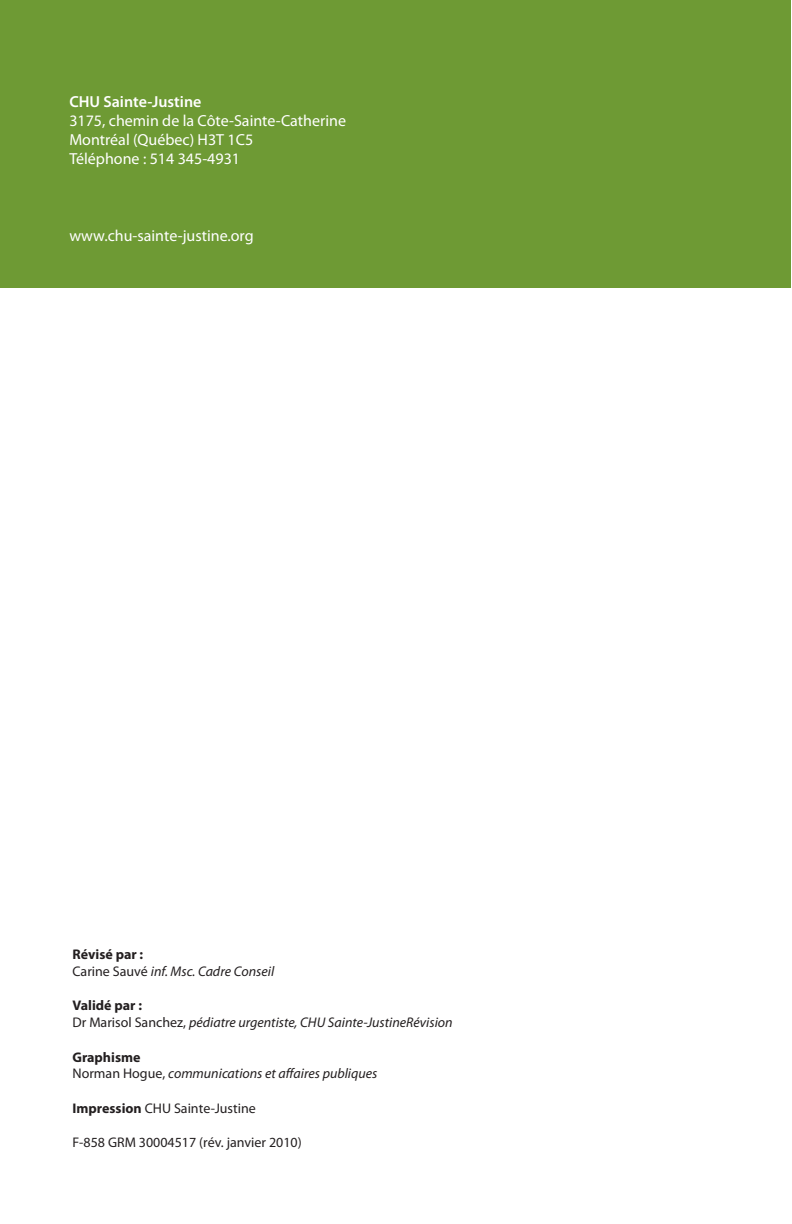
<style>
.page{position:relative;width:792px;height:1224px;background:#fff}
.page>*{position:absolute;margin:0;border:0;box-sizing:border-box;transform-origin:0 0}
.t1{font:16px/19.2px "Myriad Pro";color:#fff}
.t2{font:600 16px "Myriad Pro";color:#fff}
.t3{font:italic 14px/16.8px "Myriad Pro";color:#231f20}
.t4{font:14px "Myriad Pro";color:#231f20}
.s1{font-weight:700;font-style:normal}
.s2{font-style:normal}
.s3{font-weight:700}
</style>
<div class="page">
<div style="left:0;top:0;width:790px;height:288px;background:#6e9a34"></div>
<p class="t2" style="left:69px;top:95px;width:134px">CHU Sainte-Justine</p>
<p class="t1" style="left:69px;top:112px;width:278px">3175, chemin de la Côte-Sainte-Catherine<br>Montréal (Québec) H3T 1C5<br>Téléphone : 514 345-4931</p>
<p class="t1" style="left:69px;top:228px;width:186px">www.chu-sainte-justine.org</p>
<p class="t3" style="left:72px;top:947px;width:203px"><span class="s1">Révisé par :<br></span><span class="s2">Carine Sauvé</span> inf. Msc. Cadre Conseil</p>
<p class="t3" style="left:72px;top:999px;width:382px"><span class="s1">Validé par :<br></span><span class="s2">Dr Marisol Sanchez,</span> pédiatre urgentiste, CHU Sainte-JustineRévision</p>
<p class="t3" style="left:72px;top:1050px;width:306px"><span class="s1">Graphisme<br></span><span class="s2">Norman Hogue,</span> communications et affaires publiques</p>
<p class="t4" style="left:72px;top:1103px;width:185px"><span class="s3">Impression</span> CHU Sainte-Justine</p>
<p class="t4" style="left:72px;top:1136px;width:231px">F-858 GRM 30004517 (rév. janvier 2010)</p>
</div>
